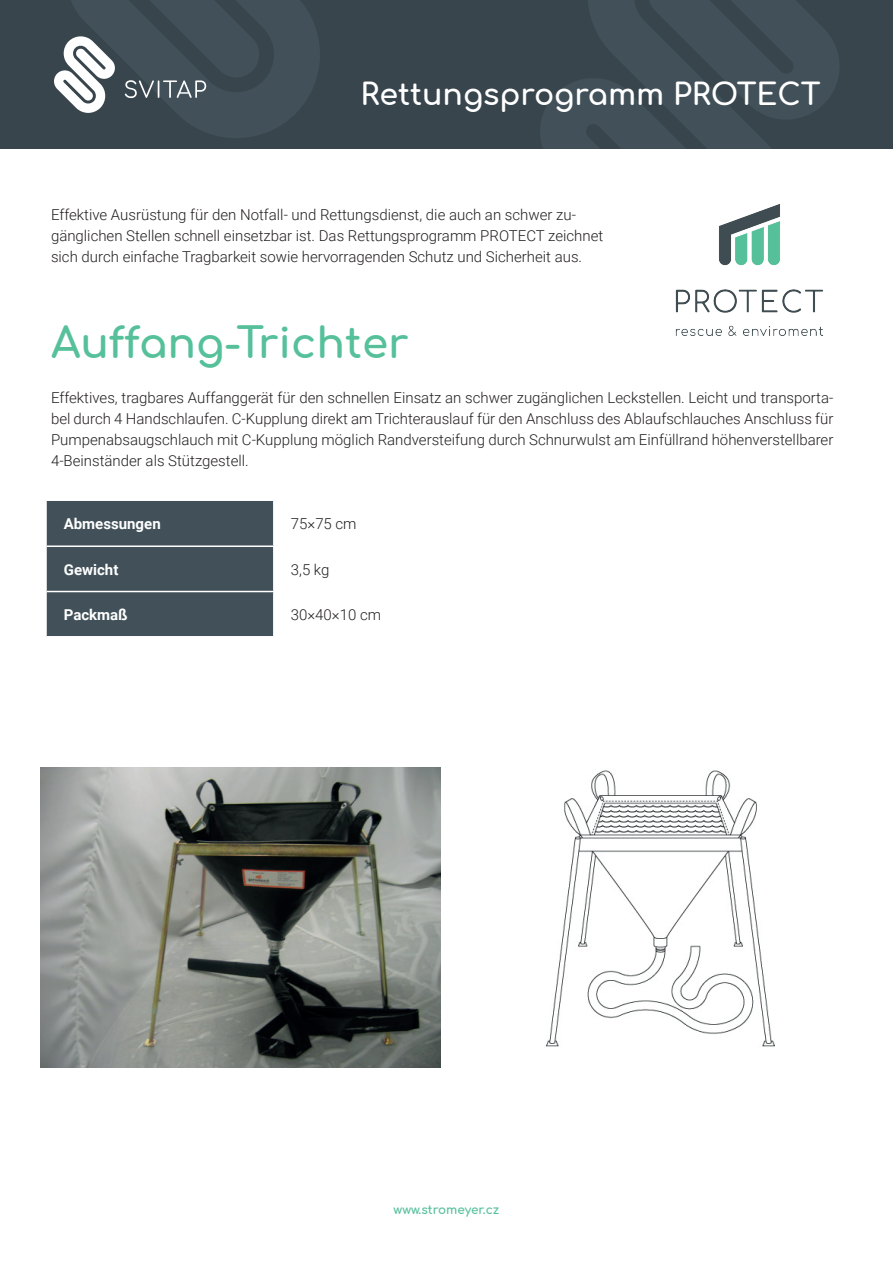
<style>
.page{position:relative;width:893px;height:1263px;background:#fff}
.page>*{position:absolute;margin:0;border:0;box-sizing:border-box;transform-origin:0 0}
.Název_produktu{font:700 42px "Comfortaa";color:#56c09b}
.t1{font:700 30px "Comfortaa";color:#fff}
.Tabulka__text{font:300 15px/21px "Roboto";color:#231f20}
.Tabulka__záhlaví{font:700 15px "Roboto";color:#fff}
.t2{font:700 12px "Comfortaa";color:#56c09b}
</style>
<div class="page">
<div style="left:0;top:0;width:893px;height:149px;background:#38454d"></div>
<svg style="left:540px;top:0;width:299px;height:148px"></svg>
<img style="left:399px;top:767px;width:376px;height:301px">
<img style="left:41px;top:768px;width:399px;height:300px">
<div style="left:47px;top:501px;width:226px;height:135px;background:#425159"></div>
<hr style="left:47px;top:545px;width:228px;height:2px;background:#fff">
<hr style="left:47px;top:591px;width:228px;height:1px;background:#fff">
<svg style="left:54px;top:0;width:265px;height:138px"></svg>
<img style="left:675px;top:204px;width:149px;height:132px">
<h2 class="t1" style="left:360px;top:67px;width:462px">Rettungsprogramm PROTECT</h2>
<p class="Tabulka__text" style="left:51px;top:203px;width:554px">Effektive Ausrüstung für den Notfall- und Rettungsdienst, die auch an schwer zu&shy;gänglichen Stellen schnell einsetzbar ist. Das Rettungsprogramm PROTECT zeichnet sich durch einfache Tragbarkeit sowie hervorragenden Schutz und Sicherheit aus.</p>
<p class="Název_produktu" style="left:51px;top:304px;width:359px">Auffang-Trichter</p>
<p class="Tabulka__text" style="left:51px;top:386px;width:784px;text-align:justify">Effektives, tragbares Auffanggerät für den schnellen Einsatz an schwer zugänglichen Leckstellen. Leicht und transporta&shy;bel durch 4 Handschlaufen. C-Kupplung direkt am Trichterauslauf für den Anschluss des Ablaufschlauches Anschluss für Pumpenabsaugschlauch mit C-Kupplung möglich Randversteifung durch Schnurwulst am Einfüllrand höhenverstellbarer 4-Beinständer als Stützgestell.</p>
<p class="Tabulka__záhlaví" style="left:64px;top:513px;width:98px">Abmessungen</p>
<p class="Tabulka__text" style="left:291px;top:513px;width:67px">75×75 cm</p>
<p class="Tabulka__záhlaví" style="left:64px;top:559px;width:56px">Gewicht</p>
<p class="Tabulka__text" style="left:291px;top:558px;width:40px">3,5 kg</p>
<p class="Tabulka__záhlaví" style="left:64px;top:604px;width:65px">Packmaß</p>
<p class="Tabulka__text" style="left:291px;top:603px;width:92px">30×40×10 cm</p>
<p class="t2" style="left:394px;top:1198px;width:107px">www.stromeyer.cz</p>
</div>
